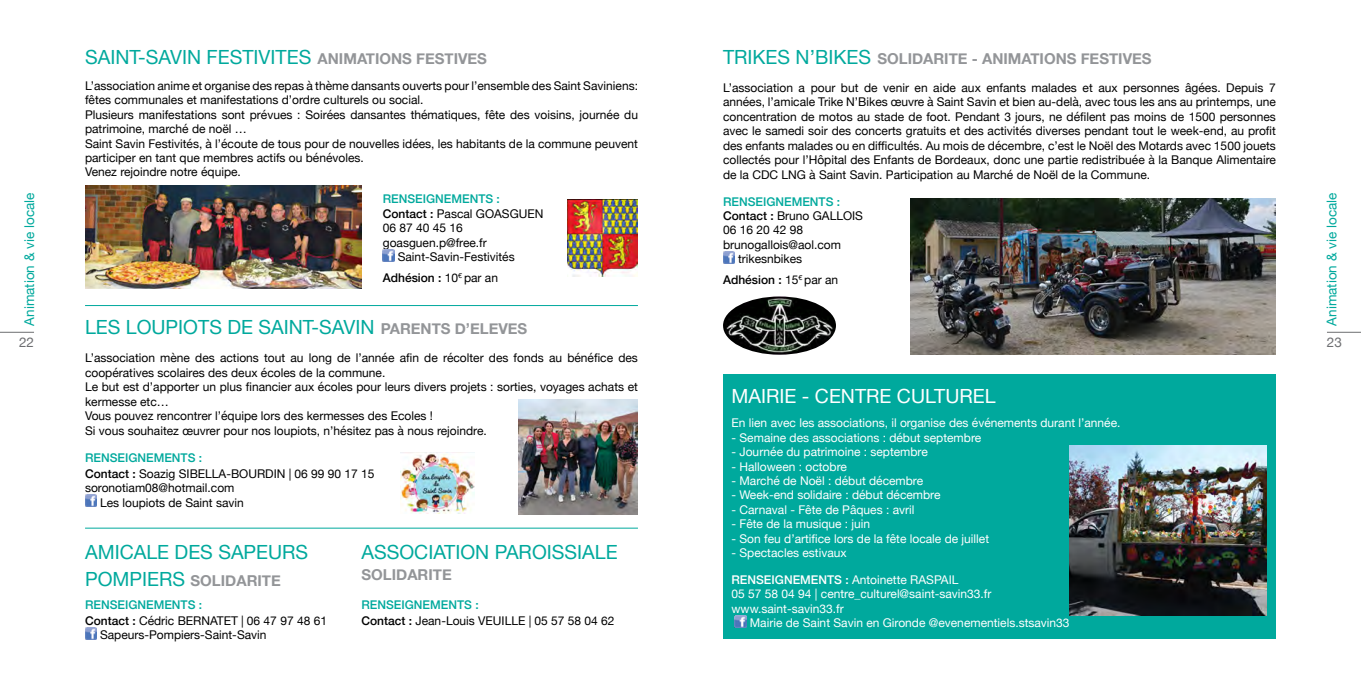
<style>
.page{position:relative;width:1361px;height:681px;background:#fff}
.page>*{position:absolute;margin:0;border:0;box-sizing:border-box;transform-origin:0 0}
.t1{font:19.5px "Helvetica Neue";color:#00a99d}
.t2{font:19.5px "Helvetica Neue";color:#fff}
.t3{font:700 15px "Helvetica Neue";color:#939598}
.t4{font:13.5px "Helvetica Neue";color:#00a99d}
.t5{font:13.5px "Helvetica Neue";color:#6d6e71}
.t6{font:12px/14.4px "Helvetica Neue";color:#000}
.t7{font:12px/14.4px "Helvetica Neue";color:#fff}
.t8{font:500 12px "Helvetica Neue";color:#000}
.t9{font:500 12px "Helvetica Neue";color:#00a99d}
.s1{font-weight:700;font-size:15px;color:#939598}
.s2{font-weight:500}
.s3{font-weight:400}
.s4{font-weight:500;color:#00a99d}
.s5{font-weight:400;font-size:19.5px;color:#00a99d}
</style>
<div class="page">
<hr style="left:0;top:332px;width:34px;height:1px;background:#6d6e71">
<svg style="left:383px;top:249px;width:11px;height:12px"></svg>
<hr style="left:85px;top:305px;width:553px;height:1px;background:#00a99d">
<svg style="left:85px;top:494px;width:12px;height:12px"></svg>
<hr style="left:85px;top:527px;width:553px;height:1px;background:#00a99d">
<img style="left:401px;top:452px;width:74px;height:61px">
<svg style="left:85px;top:627px;width:12px;height:12px"></svg>
<img style="left:85px;top:186px;width:276px;height:102px">
<img style="left:519px;top:399px;width:119px;height:115px">
<div style="left:723px;top:373px;width:553px;height:265px;background:#00a99d"></div>
<svg style="left:735px;top:615px;width:11px;height:12px"></svg>
<img style="left:1069px;top:445px;width:197px;height:170px">
<hr style="left:1327px;top:332px;width:34px;height:1px;background:#6d6e71">
<svg style="left:723px;top:251px;width:11px;height:12px"></svg>
<img style="left:723px;top:296px;width:113px;height:58px">
<img style="left:910px;top:199px;width:366px;height:155px">
<img style="left:568px;top:200px;width:70px;height:76px">
<p class="t4" style="left:19px;top:325px;width:134px;rotate:-90deg">Animation &amp; vie locale</p>
<p class="t5" style="left:19px;top:333px;width:17px">22</p>
<h1 class="t1" style="left:85px;top:43px;width:403px">SAINT-SAVIN FESTIVITES <span class="s1">ANIMATIONS FESTIVES</span></h1>
<p class="t6" style="left:85px;top:79px;width:554px">L’association anime et organise des repas à thème dansants ouverts pour l’ensemble des Saint Saviniens: fêtes communales et manifestations d’ordre culturels ou social.<br>Plusieurs manifestations sont prévues : Soirées dansantes thématiques, fête des voisins, journée du patrimoine, marché de noël …<br>Saint Savin Festivités, à l’écoute de tous pour de nouvelles idées, les habitants de la commune peuvent participer en tant que membres actifs ou bénévoles.<br>Venez rejoindre notre équipe.</p>
<p class="t9" style="left:383px;top:189px;width:119px">RENSEIGNEMENTS :</p>
<p class="t6" style="left:383px;top:207px;width:162px"><span class="s2">Contact :</span> Pascal GOASGUEN</p>
<p class="t6" style="left:383px;top:221px;width:82px">06 87 40 45 16</p>
<p class="t6" style="left:383px;top:236px;width:106px">goasguen.p@free.fr</p>
<p class="t6" style="left:398px;top:250px;width:118px">Saint-Savin-Festivités</p>
<p class="t8" style="left:383px;top:268px;width:117px">Adhésion : <span class="s3">10</span><sup>€</sup> <span class="s3">par an</span></p>
<h1 class="t1" style="left:85px;top:313px;width:444px">LES LOUPIOTS DE SAINT-SAVIN <span class="s1">PARENTS D’ELEVES</span></h1>
<p class="t6" style="left:85px;top:351px;width:554px">L’association mène des actions tout au long de l’année afin de récolter des fonds au bénéfice des coopératives scolaires des deux écoles de la commune.<br>Le but est d’apporter un plus financier aux écoles pour leurs divers projets : sorties, voyages achats et kermesse etc…<br>Vous pouvez rencontrer l’équipe lors des kermesses des Ecoles !<br>Si vous souhaitez œuvrer pour nos loupiots, n’hésitez pas à nous rejoindre.</p>
<p class="t6" style="left:85px;top:449px;width:291px;line-height:16.2px"><span class="s4">RENSEIGNEMENTS :<br></span><span class="s2">Contact :</span> Soazig SIBELLA-BOURDIN | 06 99 90 17 15</p>
<p class="t6" style="left:100px;top:481px;width:145px;text-indent:-15px">soronotiam08@hotmail.com<br>Les loupiots de Saint savin</p>
<h1 class="t1" style="left:85px;top:537px;width:225px">AMICALE DES SAPEURS</h1>
<p class="t3" style="left:85px;top:568px;width:197px"><span class="s5">POMPIERS</span> SOLIDARITE</p>
<p class="t6" style="left:85px;top:597px;width:243px;line-height:16.2px"><span class="s4">RENSEIGNEMENTS :<br></span><span class="s2">Contact :</span> Cédric BERNATET | 06 47 97 48 61</p>
<p class="t6" style="left:100px;top:628px;width:168px">Sapeurs-Pompiers-Saint-Savin</p>
<h1 class="t1" style="left:361px;top:537px;width:258px">ASSOCIATION PAROISSIALE</h1>
<p class="t3" style="left:361px;top:562px;width:92px">SOLIDARITE</p>
<p class="t6" style="left:361px;top:597px;width:254px;line-height:16.2px"><span class="s4">RENSEIGNEMENTS :<br></span><span class="s2">Contact :</span> Jean-Louis VEUILLE | 05 57 58 04 62</p>
<p class="t3" style="left:723px;top:47px;width:430px"><span class="s5">TRIKES N’BIKES</span> SOLIDARITE - ANIMATIONS FESTIVES</p>
<p class="t6" style="left:723px;top:81px;width:554px;text-align:justify">L’association a pour but de venir en aide aux enfants malades et aux personnes âgées. Depuis 7 années, l’amicale Trike N’Bikes œuvre à Saint Savin et bien au-delà, avec tous les ans au printemps, une concentration de motos au stade de foot. Pendant 3 jours, ne défilent pas moins de 1500 personnes avec le samedi soir des concerts gratuits et des activités diverses pendant tout le week-end, au profit des enfants malades ou en difficultés. Au mois de décembre, c’est le Noël des Motards avec 1500 jouets collectés pour l’Hôpital des Enfants de Bordeaux, donc une partie redistribuée à la Banque Alimentaire de la CDC LNG à Saint Savin. Participation au Marché de Noël de la Commune.</p>
<p class="t9" style="left:723px;top:191px;width:119px">RENSEIGNEMENTS :</p>
<p class="t6" style="left:723px;top:209px;width:142px"><span class="s2">Contact :</span> Bruno GALLOIS</p>
<p class="t6" style="left:723px;top:223px;width:82px">06 16 20 42 98</p>
<p class="t6" style="left:723px;top:238px;width:120px">brunogallois@aol.com</p>
<p class="t6" style="left:738px;top:252px;width:66px">trikesnbikes</p>
<p class="t8" style="left:723px;top:270px;width:117px">Adhésion : <span class="s3">15</span><sup>€</sup> <span class="s3">par an</span></p>
<h1 class="t2" style="left:731px;top:381px;width:265px">MAIRIE - CENTRE CULTUREL</h1>
<p class="t7" style="left:731px;top:416px;width:390px">En lien avec les associations, il organise des événements durant l’année.</p>
<p class="t7" style="left:731px;top:430px;width:251px">- Semaine des associations : début septembre</p>
<p class="t7" style="left:731px;top:445px;width:198px">- Journée du patrimoine : septembre</p>
<p class="t7" style="left:731px;top:459px;width:117px">- Halloween : octobre</p>
<p class="t7" style="left:731px;top:474px;width:193px">- Marché de Noël : début décembre</p>
<p class="t7" style="left:731px;top:488px;width:210px">- Week-end solidaire : début décembre</p>
<p class="t7" style="left:731px;top:502px;width:184px">- Carnaval - Fête de Pâques : avril</p>
<p class="t7" style="left:731px;top:517px;width:140px">- Fête de la musique : juin</p>
<p class="t7" style="left:731px;top:531px;width:259px">- Son feu d’artifice lors de la fête locale de juillet</p>
<p class="t7" style="left:731px;top:546px;width:117px">- Spectacles estivaux</p>
<p class="t7" style="left:731px;top:573px;width:261px"><span class="s2">RENSEIGNEMENTS :</span> Antoinette RASPAIL<br>05 57 58 04 94 | centre_culturel@saint-savin33.fr www.saint-savin33.fr</p>
<p class="t7" style="left:750px;top:616px;width:321px">Mairie de Saint Savin en Gironde @evenementiels.stsavin33</p>
<p class="t4" style="left:1322px;top:325px;width:134px;rotate:-90deg">Animation &amp; vie locale</p>
<p class="t5" style="left:1327px;top:333px;width:17px">23</p>
</div>
